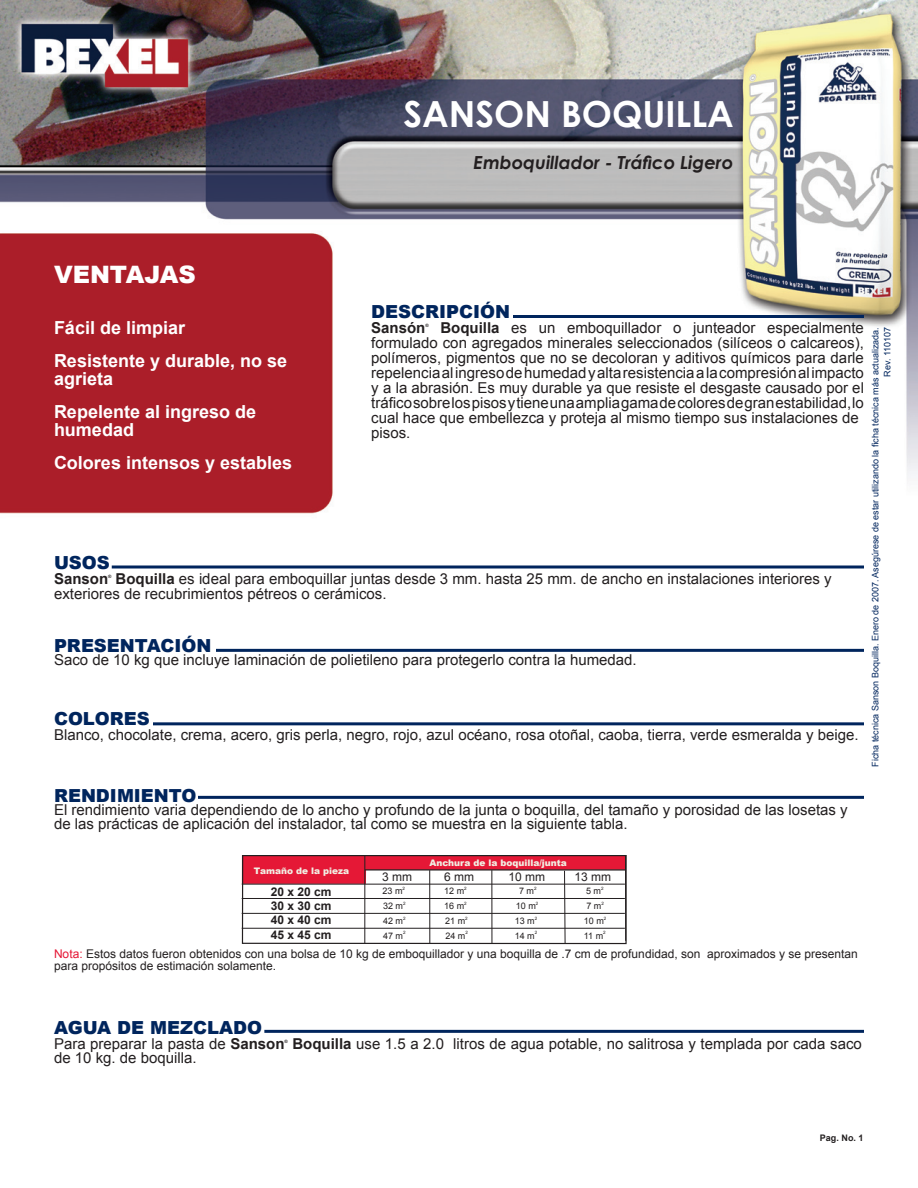
<style>
.page{position:relative;width:918px;height:1188px;background:#fff}
.page>*{position:absolute;margin:0;border:0;box-sizing:border-box;transform-origin:0 0}
.t1{font:700 36px "Century Gothic";color:#fff}
.t2{font:900 24px "Arial";color:#fff}
.t3{font:700 18px/33px "Arial";color:#fff}
.t4{font:900 18px "Arial";color:#00255d}
.t5{font:italic 700 18px "Century Gothic";color:#231f20}
.t6{font:15px/15px "Arial";color:#231f20}
.t7{font:700 15px "Arial";color:#231f20}
.t8{font:12px/12px "Arial";color:#231f20}
.t9{font:700 12px/14.5px "Arial";color:#231f20}
.t10{font:9px/12px "Arial";color:#00255d;text-align:right}
.t11{font:9px "Arial";color:#231f20}
.t12{font:900 9px "Arial";color:#f1efe3}
.t13{font:700 9px "Arial";color:#231f20}
.t14{font:4.5px "Arial";color:#231f20}
.t15{font:700 4.5px "Arial";color:#231f20}
.s1{font-weight:700}
.s2{color:#e51836}
</style>
<div class="page">
<img style="left:0;top:0;width:918px;height:1030px">
<hr style="left:513px;top:315px;width:351px;height:3px;background:#00255d">
<hr style="left:112px;top:566px;width:752px;height:2px;background:#00255d">
<hr style="left:216px;top:649px;width:648px;height:3px;background:#00255d">
<hr style="left:198px;top:796px;width:666px;height:3px;background:#00255d">
<hr style="left:264px;top:1030px;width:600px;height:3px;background:#00255d">
<svg style="left:242px;top:855px;width:384px;height:89px"></svg>
<hr style="left:364px;top:856px;width:1px;height:88px;background:#231f20">
<hr style="left:625px;top:855px;width:1px;height:86px;background:#231f20">
<hr style="left:429px;top:870px;width:1px;height:74px;background:#231f20">
<hr style="left:242px;top:884px;width:383px;height:1px;background:#231f20">
<hr style="left:491px;top:870px;width:1px;height:74px;background:#231f20">
<hr style="left:242px;top:898px;width:383px;height:1px;background:#231f20">
<hr style="left:242px;top:913px;width:383px;height:1px;background:#231f20">
<hr style="left:242px;top:928px;width:383px;height:1px;background:#231f20">
<hr style="left:153px;top:722px;width:711px;height:3px;background:#00255d">
<h1 class="t1" style="left:403px;top:91px;width:332px">SANSON BOQUILLA</h1>
<p class="t5" style="left:474px;top:151px;width:261px">Emboquillador - Tráfico Ligero</p>
<h2 class="t2" style="left:54px;top:261px;width:143px">VENTAJAS</h2>
<p class="t3" style="left:54px;top:311px;width:235px">Fácil de limpiar<br>Resistente y durable, no se</p>
<p class="t3" style="left:54px;top:362px;width:204px">agrieta<br>Repelente al ingreso de</p>
<p class="t3" style="left:54px;top:413px;width:240px">humedad<br>Colores intensos y estables</p>
<p class="t4" style="left:371px;top:301px;width:140px">DESCRIPCIÓN</p>
<p class="t7" style="left:371px;top:319px;width:56px">Sansón</p>
<p class="t15" style="left:425px;top:323px;width:5px">®</p>
<p class="t6" style="left:371px;top:320px;width:494px;text-indent:69px"><span class="s1">Boquilla</span> es un emboquillador o junteador especialmente formulado con agregados minerales seleccionados (silíceos o calcareos), polímeros, pigmentos que no se decoloran y aditivos químicos para darle repelencia al ingreso de humedad y alta resistencia a la compresión al impacto y a la abrasión. Es muy durable ya que resiste el desgaste causado por el tráfico sobre los pisos y tiene una amplia gama de colores de gran estabilidad, lo cual hace que embellezca y proteja al mismo tiempo sus instalaciones de pisos.</p>
<p class="t4" style="left:54px;top:553px;width:57px">USOS</p>
<p class="t7" style="left:54px;top:571px;width:56px">Sanson</p>
<p class="t15" style="left:108px;top:574px;width:5px">®</p>
<p class="t6" style="left:54px;top:572px;width:779px;text-indent:62px"><span class="s1">Boquilla</span> es ideal para emboquillar juntas desde 3 mm. hasta 25 mm. de ancho en instalaciones interiores y exteriores de recubrimientos pétreos o cerámicos.</p>
<p class="t4" style="left:54px;top:635px;width:159px">PRESENTACIÓN</p>
<p class="t6" style="left:54px;top:653px;width:584px">Saco de 10 kg que incluye laminación de polietileno para protegerlo contra la humedad.</p>
<p class="t4" style="left:54px;top:709px;width:97px">COLORES</p>
<p class="t6" style="left:54px;top:728px;width:806px">Blanco, chocolate, crema, acero, gris perla, negro, rojo, azul océano, rosa otoñal, caoba, tierra, verde esmeralda y beige.</p>
<p class="t10" style="left:869px;top:767px;width:441px;rotate:-90deg">Ficha técnica Sanson Boquilla. Enero de 2007. Asegúrese de estar utilizando la ficha técnica más actualizada.<br>Rev. 110107</p>
<p class="t4" style="left:54px;top:785px;width:144px">RENDIMIENTO</p>
<p class="t6" style="left:54px;top:803px;width:795px;line-height:13.5px">El rendimiento varia dependiendo de lo ancho y profundo de la junta o boquilla, del tamaño y porosidad de las losetas y de las prácticas de aplicación del instalador, tal como se muestra en la siguiente tabla.</p>
<p class="t12" style="left:254px;top:866px;width:97px">Tamaño de la pieza</p>
<p class="t9" style="left:271px;top:884px;width:62px">20 x 20 cm<br>30 x 30 cm</p>
<p class="t9" style="left:271px;top:912px;width:62px">40 x 40 cm<br>45 x 45 cm</p>
<p class="t12" style="left:429px;top:857px;width:139px">Anchura de la boquilla/junta</p>
<p class="t8" style="left:382px;top:871px;width:31px">3 mm</p>
<p class="t8" style="left:444px;top:871px;width:32px">6 mm</p>
<p class="t8" style="left:508px;top:871px;width:38px">10 mm</p>
<p class="t8" style="left:574px;top:871px;width:38px">13 mm</p>
<p class="t11" style="left:383px;top:886px;width:22px">23 m</p>
<p class="t14" style="left:403px;top:885px;width:4px">2</p>
<p class="t11" style="left:444px;top:886px;width:22px">12 m</p>
<p class="t14" style="left:464px;top:885px;width:4px">2</p>
<p class="t11" style="left:519px;top:886px;width:17px">7 m</p>
<p class="t14" style="left:534px;top:885px;width:4px">2</p>
<p class="t11" style="left:586px;top:886px;width:17px">5 m</p>
<p class="t14" style="left:601px;top:885px;width:4px">2</p>
<p class="t11" style="left:383px;top:901px;width:22px">32 m</p>
<p class="t14" style="left:403px;top:901px;width:4px">2</p>
<p class="t11" style="left:444px;top:901px;width:22px">16 m</p>
<p class="t14" style="left:464px;top:901px;width:4px">2</p>
<p class="t11" style="left:516px;top:901px;width:22px">10 m</p>
<p class="t14" style="left:536px;top:901px;width:4px">2</p>
<p class="t11" style="left:586px;top:901px;width:17px">7 m</p>
<p class="t14" style="left:601px;top:901px;width:4px">2</p>
<p class="t11" style="left:383px;top:916px;width:22px">42 m</p>
<p class="t14" style="left:403px;top:915px;width:4px">2</p>
<p class="t11" style="left:445px;top:916px;width:22px">21 m</p>
<p class="t14" style="left:465px;top:915px;width:4px">2</p>
<p class="t11" style="left:515px;top:916px;width:22px">13 m</p>
<p class="t14" style="left:535px;top:915px;width:4px">2</p>
<p class="t11" style="left:584px;top:916px;width:22px">10 m</p>
<p class="t14" style="left:604px;top:915px;width:4px">2</p>
<p class="t11" style="left:383px;top:930px;width:22px">47 m</p>
<p class="t14" style="left:403px;top:930px;width:4px">2</p>
<p class="t11" style="left:445px;top:930px;width:22px">24 m</p>
<p class="t14" style="left:465px;top:930px;width:4px">2</p>
<p class="t11" style="left:515px;top:930px;width:22px">14 m</p>
<p class="t14" style="left:535px;top:930px;width:4px">2</p>
<p class="t11" style="left:584px;top:930px;width:21px">11 m</p>
<p class="t14" style="left:603px;top:930px;width:4px">2</p>
<p class="t8" style="left:54px;top:948px;width:805px"><span class="s2">Nota:</span> Estos datos fueron obtenidos con una bolsa de 10 kg de emboquillador y una boquilla de .7 cm de profundidad, son aproximados y se presentan para propósitos de estimación solamente.</p>
<p class="t4" style="left:54px;top:1018px;width:210px">AGUA DE MEZCLADO</p>
<p class="t6" style="left:54px;top:1037px;width:232px">Para preparar la pasta de <span class="s1">Sanson</span></p>
<p class="t15" style="left:285px;top:1039px;width:5px">®</p>
<p class="t6" style="left:292px;top:1037px;width:571px"><span class="s1">Boquilla</span> use 1.5 a 2.0 litros de agua potable, no salitrosa y templada por cada saco</p>
<p class="t6" style="left:54px;top:1050px;width:144px">de 10 kg. de boquilla.</p>
<p class="t13" style="left:820px;top:1132px;width:45px">Pag. No. 1</p>
</div>
